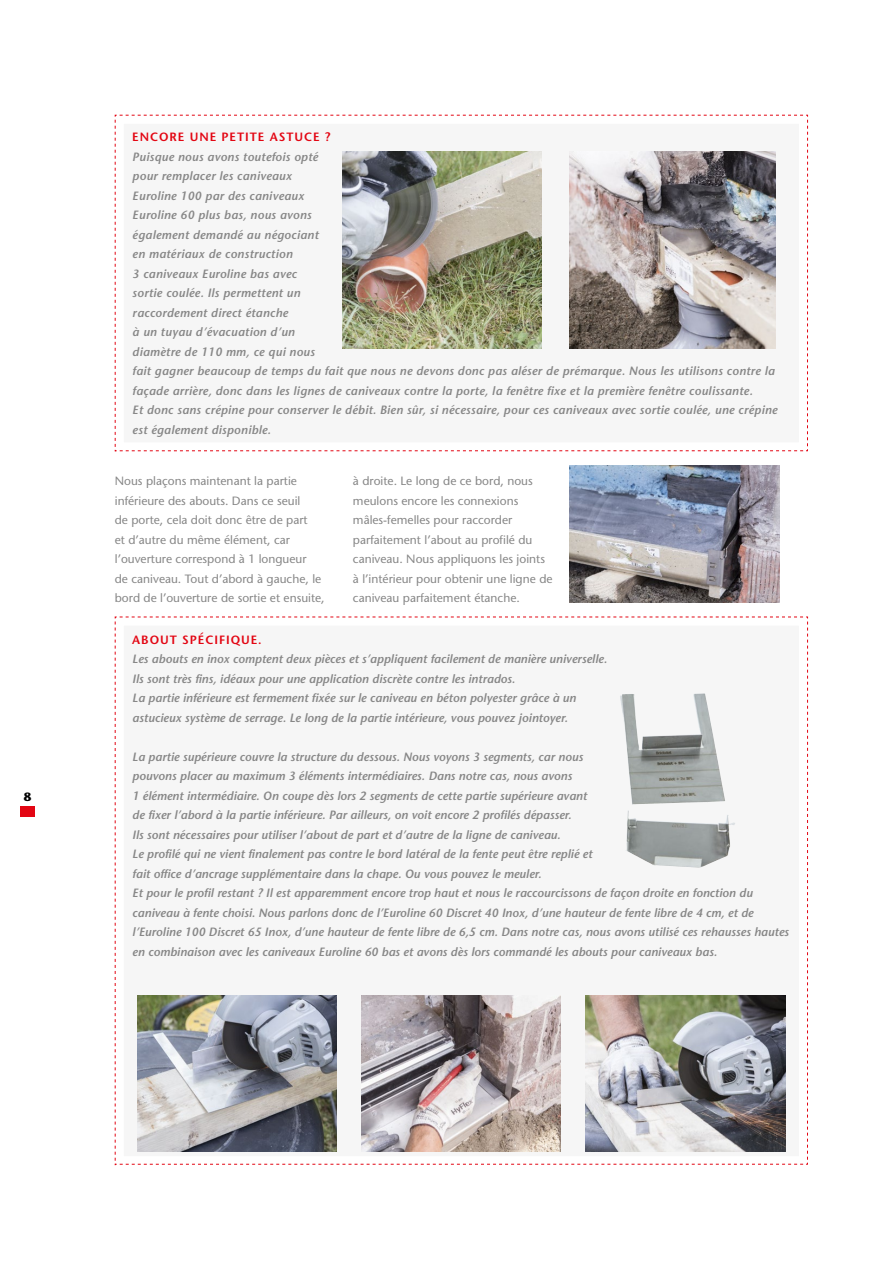
<style>
.page{position:relative;width:893px;height:1263px;background:#fff}
.page>*{position:absolute;margin:0;border:0;box-sizing:border-box;transform-origin:0 0}
.t1{font:italic 600 12px/19.5px "Stone Sans";color:#878787}
.t2{font:italic 600 12px/19.5px "Stone Sans";letter-spacing:.02em;color:#878787}
.t3{font:12px/19.5px "Stone Sans";color:#878787}
.t4{font:600 12px "Stone Sans";letter-spacing:.08em;color:#e30613}
.t5{font:700 12px "Stone Sans";color:#000}
</style>
<div class="page">
<img style="left:570px;top:466px;width:210px;height:136px">
<hr style="left:20px;top:806px;width:4px;height:11px;background:#e30613">
<hr style="left:26px;top:806px;width:4px;height:11px;background:#e30613">
<hr style="left:31px;top:806px;width:4px;height:11px;background:#e30613">
<svg style="left:114px;top:616px;width:694px;height:550px"></svg>
<img style="left:114px;top:114px;width:694px;height:338px">
<img style="left:693px;top:693px;width:11px;height:38px">
<p class="t5" style="left:24px;top:789px;width:9px">8</p>
<p class="t4" style="left:132px;top:130px;width:200px">ENCORE UNE PETITE ASTUCE ?</p>
<p class="t2" style="left:132px;top:147px;width:647px">Puisque nous avons toutefois opté<br>pour remplacer les caniveaux<br>Euroline 100 par des caniveaux<br>Euroline 60 plus bas, nous avons<br>également demandé au négociant<br>en matériaux de construction<br>3 caniveaux Euroline bas avec<br>sortie coulée. Ils permettent un<br>raccordement direct étanche<br>à un tuyau d’évacuation d’un<br>diamètre de 110 mm, ce qui nous<br>fait gagner beaucoup de temps du fait que nous ne devons donc pas aléser de prémarque. Nous les utilisons contre la façade arrière, donc dans les lignes de caniveaux contre la porte, la fenêtre fixe et la première fenêtre coulissante.<br>Et donc sans crépine pour conserver le débit. Bien sûr, si nécessaire, pour ces caniveaux avec sortie coulée, une crépine est également disponible.</p>
<p class="t3" style="left:353px;top:471px;width:201px">à droite. Le long de ce bord, nous meulons encore les connexions mâles-femelles pour raccorder parfaitement l’about au profilé du caniveau. Nous appliquons les joints à l’intérieur pour obtenir une ligne de caniveau parfaitement étanche.</p>
<p class="t3" style="left:115px;top:471px;width:211px">Nous plaçons maintenant la partie inférieure des abouts. Dans ce seuil<br>de porte, cela doit donc être de part<br>et d’autre du même élément, car l’ouverture correspond à 1 longueur<br>de caniveau. Tout d’abord à gauche, le bord de l’ouverture de sortie et ensuite,</p>
<p class="t4" style="left:132px;top:632px;width:131px">ABOUT SPÉCIFIQUE.</p>
<p class="t1" style="left:132px;top:649px;width:476px">Les abouts en inox comptent deux pièces et s’appliquent facilement de manière universelle.<br>Ils sont très fins, idéaux pour une application discrète contre les intrados.<br>La partie inférieure est fermement fixée sur le caniveau en béton polyester grâce à un astucieux système de serrage. Le long de la partie intérieure, vous pouvez jointoyer.</p>
<p class="t1" style="left:132px;top:747px;width:658px">La partie supérieure couvre la structure du dessous. Nous voyons 3 segments, car nous<br>pouvons placer au maximum 3 éléments intermédiaires. Dans notre cas, nous avons<br>1 élément intermédiaire. On coupe dès lors 2 segments de cette partie supérieure avant<br>de fixer l’abord à la partie inférieure. Par ailleurs, on voit encore 2 profilés dépasser.<br>Ils sont nécessaires pour utiliser l’about de part et d’autre de la ligne de caniveau.<br>Le profilé qui ne vient finalement pas contre le bord latéral de la fente peut être replié et<br>fait office d’ancrage supplémentaire dans la chape. Ou vous pouvez le meuler.<br>Et pour le profil restant ? Il est apparemment encore trop haut et nous le raccourcissons de façon droite en fonction du caniveau à fente choisi. Nous parlons donc de l’Euroline 60 Discret 40 Inox, d’une hauteur de fente libre de 4 cm, et de l’Euroline 100 Discret 65 Inox, d’une hauteur de fente libre de 6,5 cm. Dans notre cas, nous avons utilisé ces rehausses hautes en combinaison avec les caniveaux Euroline 60 bas et avons dès lors commandé les abouts pour caniveaux bas.</p>
</div>
